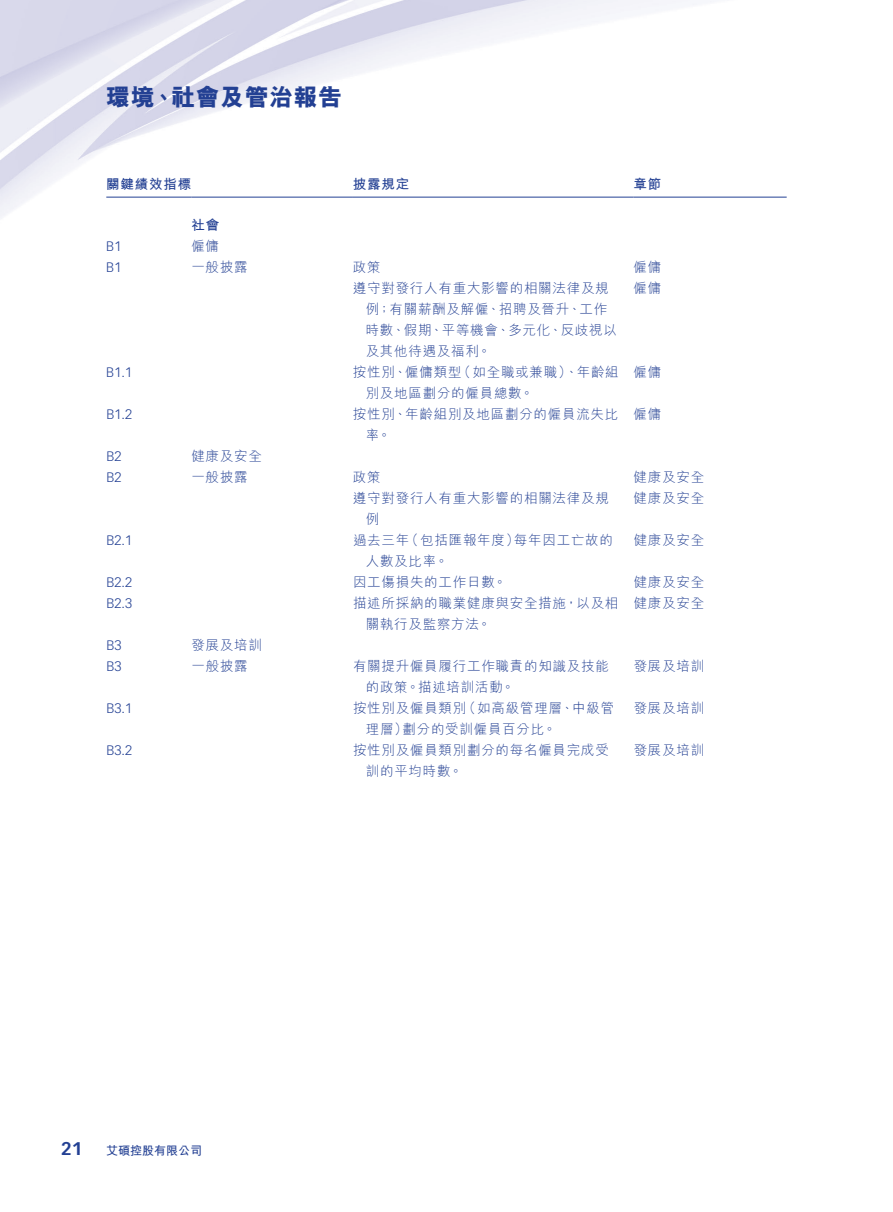
<style>
.page{position:relative;width:893px;height:1212px;background:#fff}
.page>*{position:absolute;margin:0;border:0;box-sizing:border-box;transform-origin:0 0}
.t1{font:800 24px "M Hei HK";letter-spacing:.02em;color:#234093}
.t2{font:700 18px "Vectora LT Std";color:#234093}
.t3{font:300 13.5px/21px "M Hei HK";letter-spacing:.055em;color:#234093}
.t4{font:300 13.5px "Vectora LT Std";letter-spacing:.005em;color:#234093}
.t5{font:700 13.5px "M Hei HK";letter-spacing:.06em;color:#234093}
.t6{font:700 12px "M Hei HK";color:#234093}
</style>
<div class="page">
<img style="left:0;top:0;width:787px;height:218px">
<hr style="left:106px;top:197px;width:85px;height:1px;background:#234093">
<hr style="left:191px;top:197px;width:162px;height:1px;background:#234093">
<hr style="left:353px;top:197px;width:281px;height:1px;background:#234093">
<hr style="left:634px;top:197px;width:153px;height:1px;background:#234093">
<h1 class="t1" style="left:171px;top:85px;width:172px">社會及管治報告</h1>
<h1 class="t1" style="left:106px;top:85px;width:50px">環境</h1>
<h1 class="t1" style="left:151px;top:85px;width:25px">、</h1>
<p class="t5" style="left:106px;top:175px;width:87px">關鍵績效指標</p>
<p class="t5" style="left:353px;top:175px;width:58px">披露規定</p>
<p class="t5" style="left:634px;top:175px;width:29px">章節</p>
<p class="t4" style="left:106px;top:238px;width:17px">1B</p>
<p class="t5" style="left:191px;top:215px;width:29px">社會</p>
<p class="t3" style="left:191px;top:235px;width:29px">僱傭</p>
<p class="t4" style="left:106px;top:259px;width:17px">1B</p>
<p class="t3" style="left:191px;top:256px;width:58px">一般披露</p>
<p class="t3" style="left:353px;top:256px;width:29px">政策</p>
<p class="t3" style="left:634px;top:256px;width:29px">僱傭</p>
<p class="t4" style="left:106px;top:364px;width:27px">B1.1</p>
<p class="t3" style="left:366px;top:277px;width:253px;text-indent:-13px">遵守對發行人有重大影響的相關法律及規例；有關薪酬及解僱、招聘及晉升、工作時數、假期、平等機會、多元化、反歧視以及其他待遇及福利。</p>
<p class="t3" style="left:634px;top:277px;width:29px">僱傭</p>
<p class="t3" style="left:458px;top:361px;width:163px">（如全職或兼職）、年齡組</p>
<p class="t3" style="left:353px;top:361px;width:110px">按性別、僱傭類型</p>
<p class="t3" style="left:634px;top:361px;width:29px">僱傭</p>
<p class="t3" style="left:366px;top:382px;width:169px">別及地區劃分的僱員總數。</p>
<p class="t4" style="left:106px;top:406px;width:27px">B1.2</p>
<p class="t3" style="left:353px;top:403px;width:267px">按性別、年齡組別及地區劃分的僱員流失比</p>
<p class="t3" style="left:634px;top:403px;width:29px">僱傭</p>
<p class="t3" style="left:366px;top:424px;width:27px">率。</p>
<p class="t4" style="left:106px;top:448px;width:17px">2B</p>
<p class="t3" style="left:191px;top:445px;width:72px">健康及安全</p>
<p class="t4" style="left:106px;top:469px;width:17px">2B</p>
<p class="t3" style="left:191px;top:466px;width:58px">一般披露</p>
<p class="t3" style="left:353px;top:466px;width:29px">政策</p>
<p class="t3" style="left:634px;top:466px;width:72px">健康及安全</p>
<p class="t4" style="left:106px;top:532px;width:27px">B2.1</p>
<p class="t4" style="left:106px;top:574px;width:27px">B2.2</p>
<p class="t3" style="left:366px;top:487px;width:245px;text-indent:-13px">遵守對發行人有重大影響的相關法律及規例</p>
<p class="t3" style="left:634px;top:487px;width:72px">健康及安全</p>
<p class="t3" style="left:514px;top:529px;width:101px">每年因工亡故的</p>
<p class="t3" style="left:405px;top:529px;width:115px">（包括匯報年度）</p>
<p class="t3" style="left:634px;top:529px;width:72px">健康及安全</p>
<p class="t3" style="left:634px;top:571px;width:72px">健康及安全</p>
<p class="t3" style="left:353px;top:529px;width:58px">過去三年</p>
<p class="t3" style="left:366px;top:550px;width:84px">人數及比率。</p>
<p class="t3" style="left:353px;top:571px;width:155px">因工傷損失的工作日數。</p>
<p class="t4" style="left:106px;top:595px;width:27px">B2.3</p>
<p class="t3" style="left:353px;top:592px;width:267px">描述所採納的職業健康與安全措施，以及相</p>
<p class="t3" style="left:634px;top:592px;width:72px">健康及安全</p>
<p class="t3" style="left:366px;top:613px;width:127px">關執行及監察方法。</p>
<p class="t4" style="left:106px;top:637px;width:17px">3B</p>
<p class="t3" style="left:191px;top:634px;width:72px">發展及培訓</p>
<p class="t4" style="left:106px;top:658px;width:17px">3B</p>
<p class="t3" style="left:191px;top:655px;width:58px">一般披露</p>
<p class="t3" style="left:353px;top:655px;width:257px">有關提升僱員履行工作職責的知識及技能</p>
<p class="t3" style="left:634px;top:655px;width:72px">發展及培訓</p>
<p class="t3" style="left:366px;top:676px;width:150px">的政策。描述培訓活動。</p>
<p class="t4" style="left:106px;top:700px;width:27px">B3.1</p>
<p class="t3" style="left:462px;top:697px;width:154px">（如高級管理層、中級管</p>
<p class="t3" style="left:353px;top:697px;width:115px">按性別及僱員類別</p>
<p class="t3" style="left:634px;top:697px;width:72px">發展及培訓</p>
<p class="t3" style="left:366px;top:718px;width:44px">理層）</p>
<p class="t3" style="left:402px;top:718px;width:155px">劃分的受訓僱員百分比。</p>
<p class="t4" style="left:106px;top:742px;width:27px">B3.2</p>
<p class="t3" style="left:353px;top:739px;width:257px">按性別及僱員類別劃分的每名僱員完成受</p>
<p class="t3" style="left:634px;top:739px;width:72px">發展及培訓</p>
<p class="t3" style="left:366px;top:760px;width:98px">訓的平均時數。</p>
<h2 class="t2" style="left:61px;top:1137px;width:23px">21</h2>
<p class="t6" style="left:106px;top:1141px;width:97px">艾碩控股有限公司</p>
</div>
